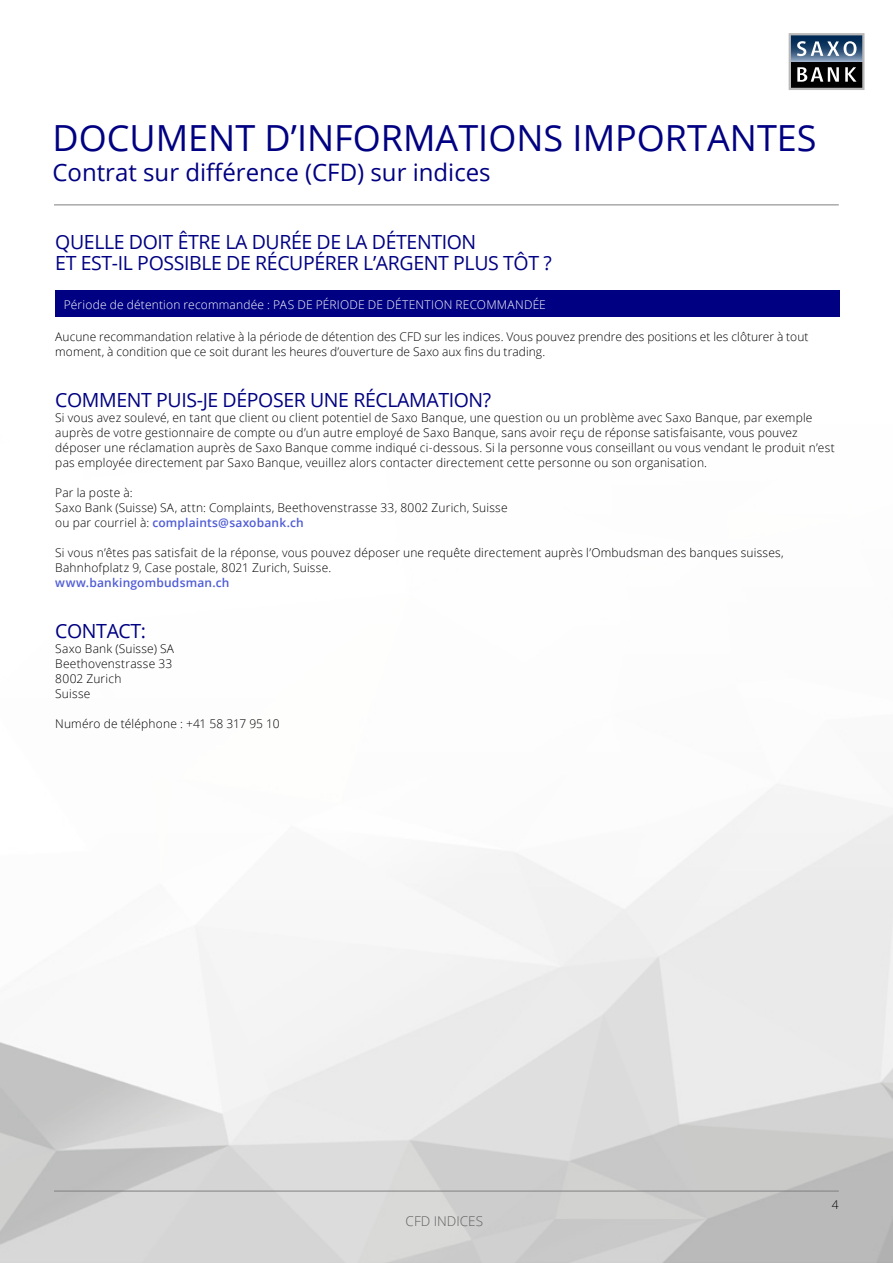
<style>
.page{position:relative;width:893px;height:1263px;background:#fff}
.page>*{position:absolute;margin:0;border:0;box-sizing:border-box;transform-origin:0 0}
.t1{font:36px "Open Sans";color:#000082}
.t2{font:24px "Open Sans";color:#000082}
.t3{font:19.5px/21px "Open Sans";letter-spacing:-.02em;color:#000082}
.t4{font:300 13.5px "Open Sans";color:#616161}
.t5{font:300 12px/15px "Open Sans";letter-spacing:.015em;color:#000}
.t6{font:300 12px "Open Sans";letter-spacing:.015em;color:#fff}
.t7{font:600 12px "Open Sans";letter-spacing:.015em;color:#4f5cd6}
.s1{font-weight:600;color:#4f5cd6}
</style>
<div class="page">
<hr style="left:54px;top:1191px;width:785px;height:1px;background:#808080">
<hr style="left:54px;top:204px;width:785px;height:1px;background:#808080">
<div style="left:55px;top:291px;width:785px;height:26px;background:#000082"></div>
<svg style="left:789px;top:33px;width:75px;height:57px;background:#525e6c"></svg>
<h1 class="t1" style="left:52px;top:113px;width:766px">DOCUMENT D’INFORMATIONS IMPORTANTES</h1>
<h2 class="t2" style="left:52px;top:156px;width:440px">Contrat sur différence (CFD) sur indices</h2>
<h3 class="t3" style="left:55px;top:231px;width:498px">QUELLE DOIT ÊTRE LA DURÉE DE LA DÉTENTION<br>ET EST-IL POSSIBLE DE RÉCUPÉRER L’ARGENT PLUS TÔT ?</h3>
<p class="t6" style="left:64px;top:296px;width:484px">Période de détention recommandée : PAS DE PÉRIODE DE DÉTENTION RECOMMANDÉE</p>
<p class="t5" style="left:55px;top:329px;width:755px">Aucune recommandation relative à la période de détention des CFD sur les indices. Vous pouvez prendre des positions et les clôturer à tout moment, à condition que ce soit durant les heures d’ouverture de Saxo aux fins du trading.</p>
<h3 class="t3" style="left:55px;top:389px;width:437px">COMMENT PUIS-JE DÉPOSER UNE RÉCLAMATION?</h3>
<p class="t5" style="left:55px;top:410px;width:781px">Si vous avez soulevé, en tant que client ou client potentiel de Saxo Banque, une question ou un problème avec Saxo Banque, par exemple auprès de votre gestionnaire de compte ou d’un autre employé de Saxo Banque, sans avoir reçu de réponse satisfaisante, vous pouvez déposer une réclamation auprès de Saxo Banque comme indiqué ci-dessous. Si la personne vous conseillant ou vous vendant le produit n’est pas employée directement par Saxo Banque, veuillez alors contacter directement cette personne ou son organisation.</p>
<p class="t5" style="left:55px;top:485px;width:454px">Par la poste à:<br>Saxo Bank (Suisse) SA, attn: Complaints, Beethovenstrasse 33, 8002 Zurich, Suisse ou par courriel à: <span class="s1">complaints@saxobank.ch</span></p>
<p class="t5" style="left:55px;top:545px;width:730px">Si vous n’êtes pas satisfait de la réponse, vous pouvez déposer une requête directement auprès l’Ombudsman des banques suisses,<br>Bahnhofplatz 9, Case postale, 8021 Zurich, Suisse.</p>
<p class="t7" style="left:55px;top:574px;width:176px">www.bankingombudsman.ch</p>
<h3 class="t3" style="left:55px;top:620px;width:92px">CONTACT:</h3>
<p class="t5" style="left:55px;top:641px;width:120px">Saxo Bank (Suisse) SA<br>Beethovenstrasse 33<br>8002 Zurich<br>Suisse</p>
<p class="t5" style="left:55px;top:716px;width:226px">Numéro de téléphone : +41 58 317 95 10</p>
<p class="t4" style="left:406px;top:1211px;width:79px">CFD INDICES</p>
<p class="t5" style="left:832px;top:1197px;width:8px">4</p>
</div>
